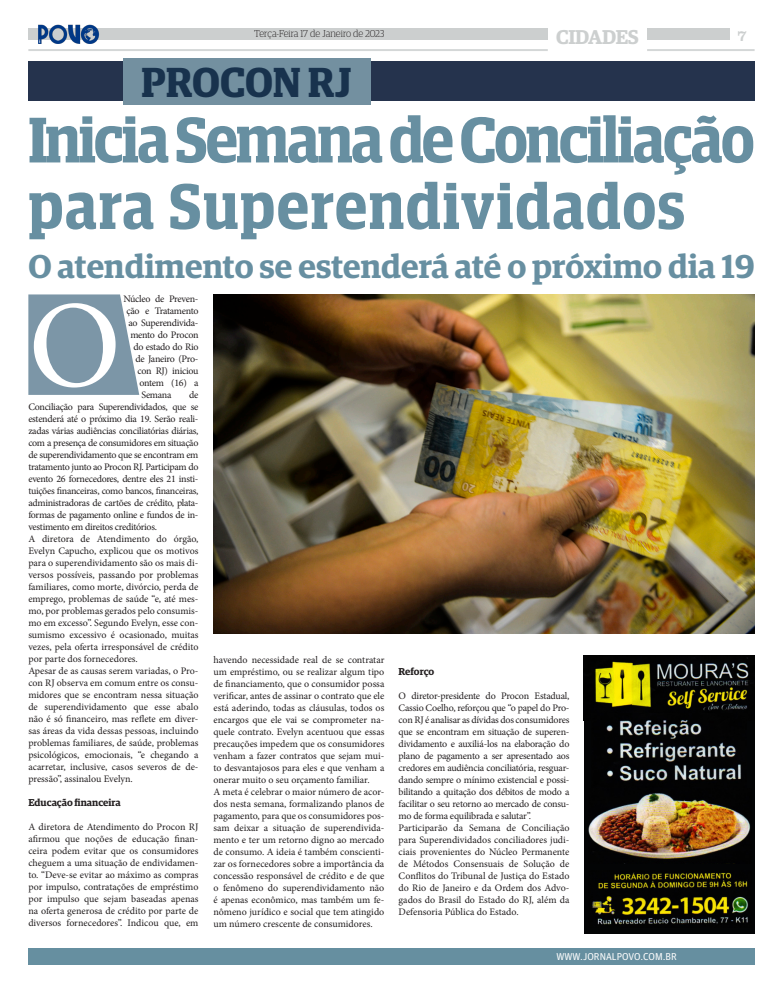
<style>
.page{position:relative;width:783px;height:993px;background:#fff}
.page>*{position:absolute;margin:0;border:0;box-sizing:border-box;transform-origin:0 0}
.t1{font:124px "Minion Pro";color:#fff}
.t2{font:600 64.4px/66.5px "Guardian Egyptian Display";letter-spacing:-.025em;color:#678fa1;scale:.95 1}
.t3{font:600 42px "Guardian Egyptian Display";color:#18324d}
.t4{font:600 33.1px "Guardian Egyptian";color:#678fa1}
.t5{font:600 20px "Guardian Egyptian";letter-spacing:-.02em;color:#cccfcf}
.t6{font:16px "Clarendon BT";color:#cccfcf}
.t7{font:10px/12px "Minion Pro";letter-spacing:-.01em;color:#231f20;text-align:justify}
.t8{font:10px "Minion Pro";letter-spacing:-.03em;color:#231f20}
.t9{font:300 10px "Guardian Egyptian Display";color:#231f20}
.t10{font:10px "Minion Pro";letter-spacing:-.035em;color:#231f20}
.t11{font:600 10px "Guardian Egyptian";color:#231f20}
.t12{font:10px "Guardian Agate Sans G1 D Regular";color:#fff}
.t13{font:10px "Minion Pro";letter-spacing:-.04em;color:#231f20}
</style>
<div class="page">
<div style="left:28px;top:947px;width:726px;height:17px;background:#668fa0"></div>
<div style="left:28px;top:28px;width:519px;height:12px;background:#cccfcf"></div>
<div style="left:647px;top:28px;width:82px;height:12px;background:#cccfcf"></div>
<hr style="left:647px;top:49px;width:107px;height:2px;background:#cccfcf">
<hr style="left:28px;top:49px;width:519px;height:2px;background:#cccfcf">
<svg style="left:28px;top:294px;width:111px;height:101px;background:#889faf"></svg>
<div style="left:28px;top:61px;width:726px;height:40px;background:#25334d"></div>
<div style="left:123px;top:58px;width:247px;height:46px;background:#7390a0"></div>
<img style="left:213px;top:294px;width:541px;height:339px">
<div style="left:583px;top:655px;width:171px;height:278px;background:#030405"></div>
<img style="left:595px;top:658px;width:154px;height:53px">
<img style="left:606px;top:720px;width:135px;height:61px">
<img style="left:588px;top:793px;width:162px;height:66px">
<img style="left:592px;top:872px;width:156px;height:53px">
<img style="left:38px;top:24px;width:61px;height:20px">
<p class="t9" style="left:254px;top:28px;width:131px">Terça-Feira 17 de Janeiro de 2023</p>
<h3 class="t6" style="left:736px;top:25px;width:11px">7</h3>
<h3 class="t5" style="left:556px;top:22px;width:84px">CIDADES</h3>
<p class="t3" style="left:142px;top:59px;width:211px">PROCON RJ</p>
<p class="t2" style="left:28px;top:106px;width:765px">Inicia Semana de Conciliação para Superendividados</p>
<p class="t4" style="left:28px;top:242px;width:727px">O atendimento se estenderá até o próximo dia 19</p>
<p class="t8" style="left:123px;top:292px;width:77px">Núcleo de Preven-</p>
<p class="t10" style="left:126px;top:304px;width:74px">ção e Tratamento</p>
<p class="t8" style="left:128px;top:316px;width:72px">ao Superendivida-</p>
<p class="t10" style="left:130px;top:328px;width:69px">mento do Procon</p>
<p class="t8" style="left:133px;top:340px;width:67px">do estado do Rio</p>
<p class="t13" style="left:135px;top:352px;width:65px">de Janeiro (Pro-</p>
<p class="t8" style="left:137px;top:364px;width:62px">con RJ) iniciou</p>
<p class="t7" style="left:139px;top:376px;width:60px">ontem (16) a</p>
<p class="t7" style="left:141px;top:388px;width:31px">Semana</p>
<p class="t1" style="left:28px;top:263px;width:94px">O</p>
<p class="t7" style="left:28px;top:388px;width:172px;text-indent:161px">de Conciliação para Superendividados, que se estenderá até o próximo dia 19. Serão reali&shy;zadas várias audiências conciliatórias diárias, com a presença de consumidores em situação de superendividamento que se encontram em tratamento junto ao Procon RJ. Participam do evento 26 fornecedores, dentre eles 21 insti&shy;tuições financeiras, como bancos, financeiras, administradoras de cartões de crédito, plata&shy;formas de pagamento online e fundos de in&shy;vestimento em direitos creditórios.</p>
<p class="t7" style="left:28px;top:532px;width:172px">A diretora de Atendimento do órgão, Evelyn Capucho, explicou que os motivos para o superendividamento são os mais di&shy;versos possíveis, passando por problemas familiares, como morte, divórcio, perda de emprego, problemas de saúde “e, até mes&shy;mo, por problemas gerados pelo consumis&shy;mo em excesso”. Segundo Evelyn, esse con&shy;sumismo excessivo é ocasionado, muitas vezes, pela oferta irresponsável de crédito por parte dos fornecedores.</p>
<p class="t7" style="left:28px;top:664px;width:172px">Apesar de as causas serem variadas, o Pro&shy;con RJ observa em comum entre os consu&shy;midores que se encontram nessa situação de superendividamento que esse abalo não é só financeiro, mas reflete em diver&shy;sas áreas da vida dessas pessoas, incluindo problemas familiares, de saúde, problemas psicológicos, emocionais, “e chegando a acarretar, inclusive, casos severos de de&shy;pressão”, assinalou Evelyn.</p>
<p class="t11" style="left:28px;top:795px;width:94px">Educação financeira</p>
<p class="t7" style="left:28px;top:820px;width:172px">A diretora de Atendimento do Procon RJ afirmou que noções de educação finan&shy;ceira podem evitar que os consumidores cheguem a uma situação de endividamen&shy;to. “Deve-se evitar ao máximo as compras por impulso, contratações de empréstimo por impulso que sejam baseadas apenas na oferta generosa de crédito por parte de diversos fornecedores”. Indicou que, em</p>
<p class="t7" style="left:213px;top:653px;width:172px">havendo necessidade real de se contratar um empréstimo, ou se realizar algum tipo de financiamento, que o consumidor possa verificar, antes de assinar o contrato que ele está aderindo, todas as cláusulas, todos os encargos que ele vai se comprometer na&shy;quele contrato. Evelyn acentuou que essas precauções impedem que os consumidores venham a fazer contratos que sejam mui&shy;to desvantajosos para eles e que venham a onerar muito o seu orçamento familiar.</p>
<p class="t7" style="left:213px;top:785px;width:172px">A meta é celebrar o maior número de acor&shy;dos nesta semana, formalizando planos de pagamento, para que os consumidores pos&shy;sam deixar a situação de superendivida&shy;mento e ter um retorno digno ao mercado de consumo. A ideia é também conscienti&shy;zar os fornecedores sobre a importância da concessão responsável de crédito e de que o fenômeno do superendividamento não é apenas econômico, mas também um fe&shy;nômeno jurídico e social que tem atingido um número crescente de consumidores.</p>
<p class="t11" style="left:398px;top:663px;width:37px">Reforço</p>
<p class="t7" style="left:398px;top:689px;width:172px">O diretor-presidente do Procon Estadual, Cassio Coelho, reforçou que “o papel do Pro&shy;con RJ é analisar as dívidas dos consumidores que se encontram em situação de superen&shy;dividamento e auxiliá-los na elaboração do plano de pagamento a ser apresentado aos credores em audiência conciliatória, resguar&shy;dando sempre o mínimo existencial e possi&shy;bilitando a quitação dos débitos de modo a facilitar o seu retorno ao mercado de consu&shy;mo de forma equilibrada e salutar”.</p>
<p class="t7" style="left:398px;top:821px;width:172px">Participarão da Semana de Conciliação para Superendividados conciliadores judi&shy;ciais provenientes do Núcleo Permanente de Métodos Consensuais de Solução de Conflitos do Tribunal de Justiça do Estado do Rio de Janeiro e da Ordem dos Advo&shy;gados do Brasil do Estado do RJ, além da Defensoria Pública do Estado.</p>
<p class="t12" style="left:556px;top:949px;width:122px">WWW.JORNALPOVO.COM.BR</p>
</div>
